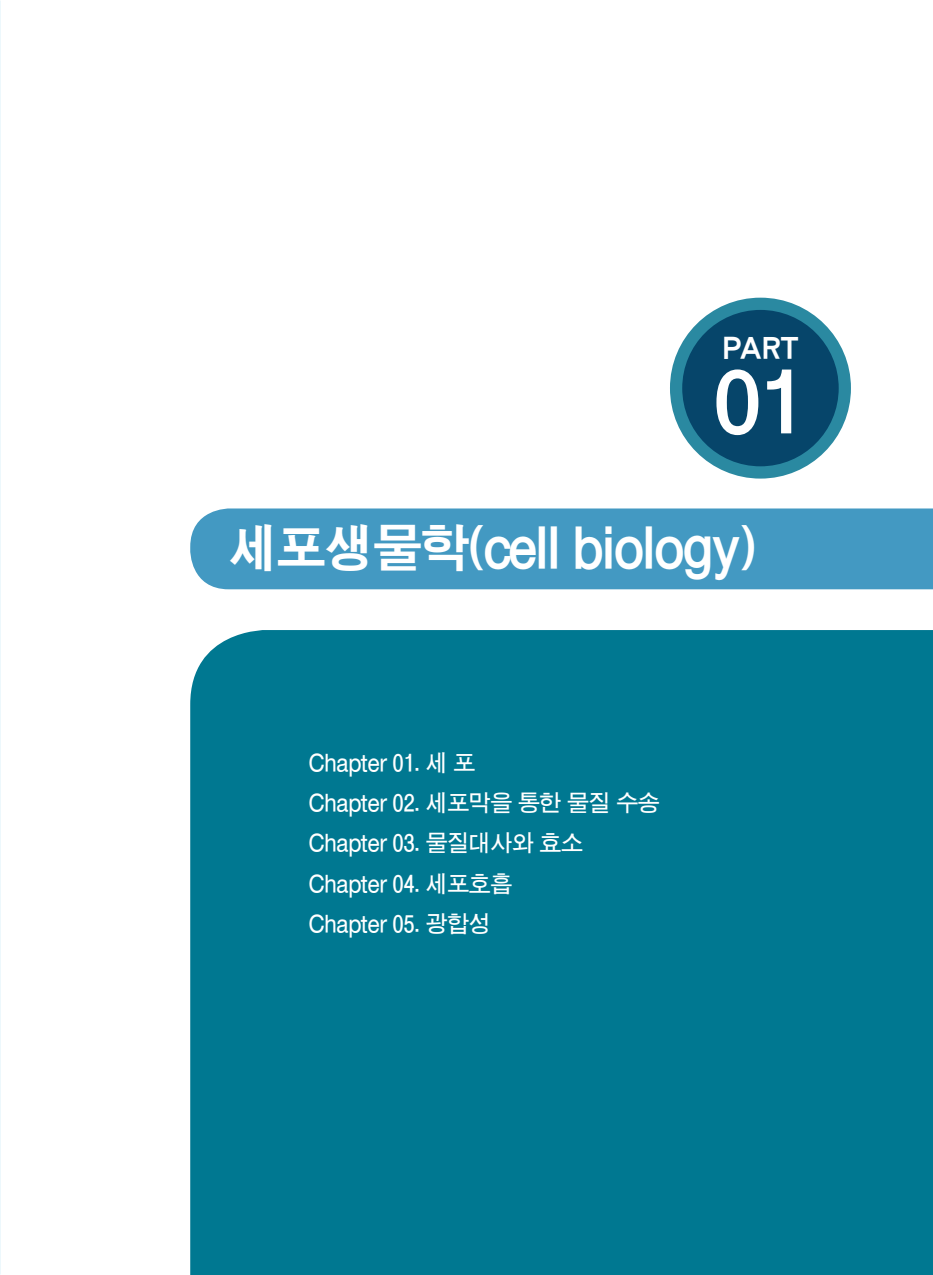
<style>
.page{position:relative;width:933px;height:1275px;background:#fff}
.page>*{position:absolute;margin:0;border:0;box-sizing:border-box;transform-origin:0 0}
.t1{font:75.25px "D Xgo Std 60";color:#fff;scale:1.2 1}
.t2{font:50.75px "D Xgo Std 60";letter-spacing:-.025em;color:#fff}
.t3{font:29.75px "DX Ngo Std 50";color:#fff;scale:.95 1}
.t4{font:22.75px/40.2px "D Xgo Std 40";letter-spacing:-.025em;color:#fff}
</style>
<div class="page">
<div style="left:190px;top:630px;width:743px;height:645px;background:#007891"></div>
<div style="left:190px;top:508px;width:743px;height:81px;background:#4399c2"></div>
<div style="left:676px;top:304px;width:168px;height:168px;background:#06456a;border-radius:50%"></div>
<div style="left:670px;top:298px;width:181px;height:181px;border:12px solid #2a89a1;border-radius:50%"></div>
<h3 class="t3" style="left:722px;top:332px;width:82px">PART</h3>
<h1 class="t1" style="left:714px;top:365px;width:79px">01</h1>
<h2 class="t2" style="left:228px;top:523px;width:529px">세포생물학(cell biology)</h2>
<p class="t4" style="left:308px;top:744px;width:352px">Chapter 01. 세 포<br>Chapter 02. 세포막을 통한 물질 수송<br>Chapter 03. 물질대사와 효소<br>Chapter 04. 세포호흡<br>Chapter 05. 광합성</p>
</div>
